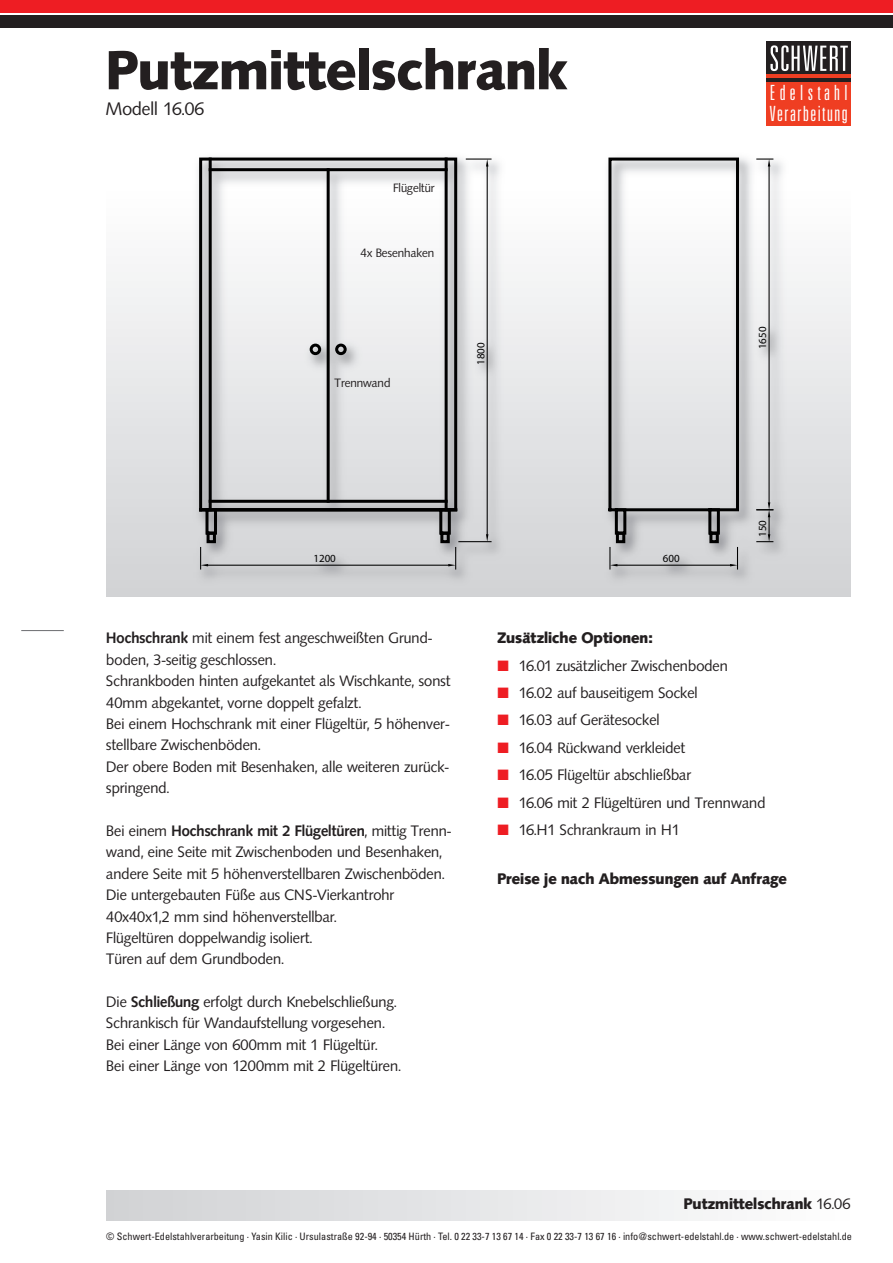
<style>
.page{position:relative;width:893px;height:1263px;background:#fff}
.page>*{position:absolute;margin:0;border:0;box-sizing:border-box;transform-origin:0 0}
.t1{font:900 54px "Syntax BQ";color:#231f20}
.t2{font:300 ultra-condensed 21px/21px "Univers";letter-spacing:.07em;color:#fff}
.t3{font:18px "Syntax BQ";color:#231f20}
.t4{font:15px/21.5px "Syntax BQ";color:#231f20}
.t5{font:900 15px "Syntax BQ";color:#231f20}
.t6{font:12px "Syntax BQ";letter-spacing:-.005em;color:#231f20}
.t7{font:10.95px "Myriad Pro";color:#000}
.t8{font:condensed 10.2px "Univers";color:#231f20}
.s1{font-weight:700}
.s2{color:#ee1d23}
.s3{font-weight:400}
</style>
<div class="page">
<div style="left:106px;top:1191px;width:744px;height:29px;background:linear-gradient(to right,#d0d1d4,#fdfefe)"></div>
<img style="left:197px;top:157px;width:654px;height:440px">
<img style="left:106px;top:185px;width:744px;height:412px">
<div style="left:199px;top:158px;width:258px;height:353px;border:3px solid #000"></div>
<div style="left:608px;top:158px;width:131px;height:353px;border:3px solid #000"></div>
<div style="left:205px;top:508px;width:12px;height:27px;border:3px solid #000"></div>
<div style="left:207px;top:532px;width:9px;height:11px;border:3px solid #000"></div>
<div style="left:439px;top:508px;width:12px;height:27px;border:3px solid #000"></div>
<div style="left:440px;top:532px;width:10px;height:11px;border:3px solid #000"></div>
<div style="left:615px;top:508px;width:11px;height:27px;border:3px solid #000"></div>
<div style="left:616px;top:532px;width:9px;height:11px;border:3px solid #000"></div>
<div style="left:708px;top:508px;width:12px;height:27px;border:3px solid #000"></div>
<div style="left:709px;top:532px;width:10px;height:11px;border:3px solid #000"></div>
<hr style="left:209px;top:159px;width:3px;height:351px;background:#000">
<hr style="left:445px;top:159px;width:3px;height:351px;background:#000">
<hr style="left:210px;top:168px;width:236px;height:3px;background:#000">
<hr style="left:210px;top:500px;width:236px;height:3px;background:#000">
<hr style="left:327px;top:170px;width:3px;height:331px;background:#000">
<div style="left:310px;top:344px;width:11px;height:11px;border:3px solid #000;border-radius:50%"></div>
<div style="left:335px;top:344px;width:12px;height:11px;border:3px solid #000;border-radius:50%"></div>
<hr style="left:201px;top:508px;width:255px;height:3px;background:#000">
<hr style="left:768px;top:166px;width:2px;height:336px;background:#000">
<svg style="left:757px;top:159px;width:16px;height:7px"></svg>
<svg style="left:757px;top:502px;width:16px;height:40px"></svg>
<hr style="left:459px;top:541px;width:32px;height:1px;background:#000">
<hr style="left:487px;top:166px;width:1px;height:368px;background:#000">
<svg style="left:466px;top:159px;width:25px;height:7px"></svg>
<svg style="left:486px;top:534px;width:2px;height:8px"></svg>
<hr style="left:208px;top:565px;width:240px;height:1px;background:#000">
<svg style="left:200px;top:547px;width:8px;height:22px"></svg>
<svg style="left:448px;top:547px;width:8px;height:22px"></svg>
<hr style="left:617px;top:565px;width:113px;height:1px;background:#000">
<svg style="left:609px;top:547px;width:8px;height:22px"></svg>
<svg style="left:730px;top:547px;width:8px;height:22px"></svg>
<div style="left:767px;top:42px;width:84px;height:84px;background:#231f20"></div>
<div style="left:767px;top:75px;width:84px;height:51px;background:#ef3e22"></div>
<hr style="left:767px;top:78px;width:84px;height:4px;background:#231f20">
<svg style="left:770px;top:45px;width:78px;height:26px"></svg>
<div style="left:0;top:0;width:893px;height:13px;background:#ee1d23"></div>
<div style="left:0;top:15px;width:893px;height:12px;background:#231f20"></div>
<hr style="left:21px;top:630px;width:43px;height:1px;background:#6c6d70">
<h1 class="t1" style="left:106px;top:42px;width:462px">Putzmittelschrank</h1>
<p class="t3" style="left:106px;top:99px;width:100px">Modell 16.06</p>
<p class="t6" style="left:393px;top:182px;width:43px">Flügeltür</p>
<p class="t6" style="left:361px;top:247px;width:75px">4x Besenhaken</p>
<p class="t6" style="left:335px;top:376px;width:58px">Trennwand</p>
<p class="t7" style="left:477px;top:365px;width:24px;rotate:-90deg">1800</p>
<p class="t7" style="left:313px;top:555px;width:24px">1200</p>
<p class="t7" style="left:663px;top:555px;width:18px">600</p>
<h2 class="t2" style="left:770px;top:83px;width:79px">Edelstahl<br>Verarbeitung</h2>
<p class="t7" style="left:758px;top:349px;width:24px;rotate:-90deg">1650</p>
<p class="t7" style="left:758px;top:537px;width:18px;rotate:-90deg">150</p>
<p class="t4" style="left:106px;top:628px;width:346px"><span class="s1">Hochschrank</span> mit einem fest angeschweißten Grund&shy;boden, 3-seitig geschlossen.<br>Schrankboden hinten aufgekantet als Wischkante, sonst 40mm abgekantet, vorne doppelt gefalzt.<br>Bei einem Hochschrank mit einer Flügeltür, 5 höhenver&shy;stellbare Zwischenböden.<br>Der obere Boden mit Besenhaken, alle weiteren zurück&shy;springend.</p>
<p class="t4" style="left:106px;top:820px;width:347px">Bei einem <span class="s1">Hochschrank mit 2 Flügeltüren</span>, mittig Trenn&shy;wand, eine Seite mit Zwischenboden und Besenhaken, andere Seite mit 5 höhenverstellbaren Zwischenböden.<br>Die untergebauten Füße aus CNS-Vierkantrohr 40x40x1,2 mm sind höhenverstellbar.<br>Flügeltüren doppelwandig isoliert.<br>Türen auf dem Grundboden.</p>
<p class="t4" style="left:106px;top:991px;width:296px">Die <span class="s1">Schließung</span> erfolgt durch Knebelschließung.<br>Schrankisch für Wandaufstellung vorgesehen.<br>Bei einer Länge von 600mm mit 1 Flügeltür.<br>Bei einer Länge von 1200mm mit 2 Flügeltüren.</p>
<p class="t5" style="left:497px;top:630px;width:157px">Zusätzliche Optionen:</p>
<p class="t4" style="left:497px;top:655px;width:232px"><span class="s2">■</span> 16.01 zusätzlicher Zwischenboden</p>
<p class="t4" style="left:497px;top:682px;width:202px"><span class="s2">■</span> 16.02 auf bauseitigem Sockel</p>
<p class="t4" style="left:497px;top:710px;width:164px"><span class="s2">■</span> 16.03 auf Gerätesockel</p>
<p class="t4" style="left:497px;top:737px;width:189px"><span class="s2">■</span> 16.04 Rückwand verkleidet</p>
<p class="t4" style="left:497px;top:765px;width:195px"><span class="s2">■</span> 16.05 Flügeltür abschließbar</p>
<p class="t4" style="left:497px;top:792px;width:269px"><span class="s2">■</span> 16.06 mit 2 Flügeltüren und Trennwand</p>
<p class="t4" style="left:497px;top:819px;width:184px"><span class="s2">■</span> 16.H1 Schrankraum in H1</p>
<p class="t5" style="left:497px;top:871px;width:291px">Preise je nach Abmessungen auf Anfrage</p>
<p class="t5" style="left:684px;top:1195px;width:168px">Putzmittelschrank <span class="s3">16.06</span></p>
<p class="t8" style="left:106px;top:1232px;width:747px">© Schwert-Edelstahlverarbeitung · Yasin Kilic · Ursulastraße 92-94 · 50354 Hürth · Tel. 0 22 33-7 13 67 14 · Fax 0 22 33-7 13 67 16 · info@schwert-edelstahl.de · www.schwert-edelstahl.de</p>
</div>
